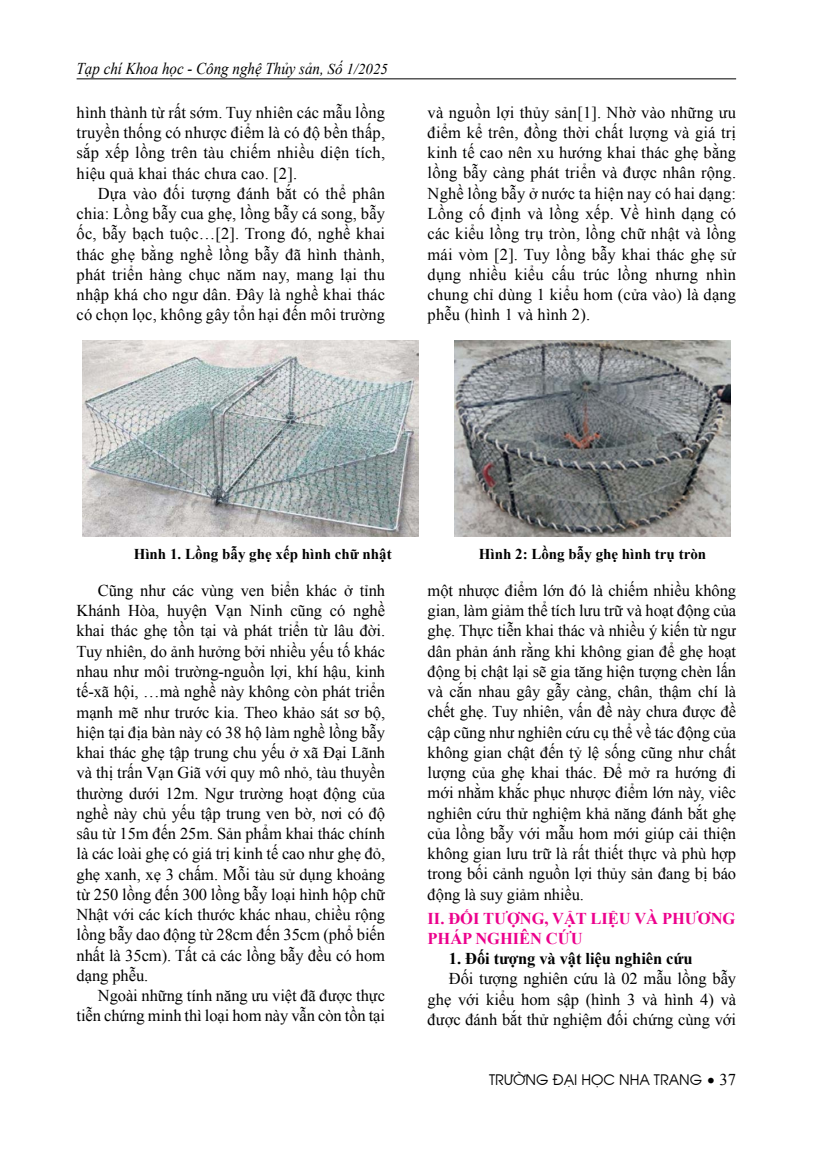
<style>
.page{position:relative;width:817px;height:1157px;background:#fff}
.page>*{position:absolute;margin:0;border:0;box-sizing:border-box;transform-origin:0 0}
.t1{font:16.5px/20.2px "Times New Roman";letter-spacing:-.005em;color:#000;text-align:justify}
.t2{font:700 16.5px/20px "Times New Roman";letter-spacing:-.005em;color:#ec008c}
.t3{font:italic 16.5px "Times New Roman";color:#000;scale:.91 1}
.t4{font:700 16.5px "Times New Roman";letter-spacing:-.005em;color:#000}
.t5{font:700 15px "Times New Roman";color:#000}
.t6{font:14.25px "Avant Garde";color:#000}
.s1{font-size:15px}
.s2{font-family:"Times New Roman";font-size:16.5px}
</style>
<div class="page">
<hr style="left:77px;top:78px;width:659px;height:1px;background:#000">
<img style="left:83px;top:341px;width:335px;height:195px">
<img style="left:455px;top:341px;width:275px;height:195px">
<p class="t3" style="left:77px;top:57px;width:344px">Tạp chí Khoa học - Công nghệ Thủy sản, <span class="s1">Số 1/2025</span></p>
<p class="t1" style="left:77px;top:102px;width:310px">hình thành từ rất sớm. Tuy nhiên các mẫu lồng truyền thống có nhược điểm là có độ bền thấp, sắp xếp lồng trên tàu chiếm nhiều diện tích, hiệu quả khai thác chưa cao. [2].</p>
<p class="t1" style="left:77px;top:183px;width:310px;text-indent:21px">Dựa vào đối tượng đánh bắt có thể phân chia: Lồng bẫy cua ghẹ, lồng bẫy cá song, bẫy ốc, bẫy bạch tuộc…[2]. Trong đó, nghề khai thác ghẹ bằng nghề lồng bẫy đã hình thành, phát triển hàng chục năm nay, mang lại thu nhập khá cho ngư dân. Đây là nghề khai thác có chọn lọc, không gây tổn hại đến môi trường</p>
<p class="t1" style="left:427px;top:102px;width:310px">và nguồn lợi thủy sản[1]. Nhờ vào những ưu điểm kể trên, đồng thời chất lượng và giá trị kinh tế cao nên xu hướng khai thác ghẹ bằng lồng bẫy càng phát triển và được nhân rộng.<br>Nghề lồng bẫy ở nước ta hiện nay có hai dạng:<br>Lồng cố định và lồng xếp. Về hình dạng có các kiểu lồng trụ tròn, lồng chữ nhật và lồng mái vòm [2]. Tuy lồng bẫy khai thác ghẹ sử dụng nhiều kiểu cấu trúc lồng nhưng nhìn chung chỉ dùng 1 kiểu hom (cửa vào) là dạng phễu (hình 1 và hình 2).</p>
<p class="t5" style="left:134px;top:543px;width:259px">Hình 1. Lồng bẫy ghẹ xếp hình chữ nhật</p>
<p class="t5" style="left:479px;top:543px;width:229px">Hình 2: Lồng bẫy ghẹ hình trụ tròn</p>
<p class="t1" style="left:77px;top:580px;width:310px;text-indent:21px">Cũng như các vùng ven biển khác ở tỉnh Khánh Hòa, huyện Vạn Ninh cũng có nghề khai thác ghẹ tồn tại và phát triển từ lâu đời.<br>Tuy nhiên, do ảnh hưởng bởi nhiều yếu tố khác nhau như môi trường-nguồn lợi, khí hậu, kinh tế-xã hội, …mà nghề này không còn phát triển mạnh mẽ như trước kia. Theo khảo sát sơ bộ, hiện tại địa bàn này có 38 hộ làm nghề lồng bẫy khai thác ghẹ tập trung chu yếu ở xã Đại Lãnh và thị trấn Vạn Giã với quy mô nhỏ, tàu thuyền thường dưới 12m. Ngư trường hoạt động của nghề này chủ yếu tập trung ven bờ, nơi có độ sâu từ 15m đến 25m. Sản phẩm khai thác chính là các loài ghẹ có giá trị kinh tế cao như ghẹ đỏ, ghẹ xanh, xẹ 3 chấm. Mỗi tàu sử dụng khoảng từ 250 lồng đến 300 lồng bẫy loại hình hộp chữ Nhật với các kích thước khác nhau, chiều rộng lồng bẫy dao động từ 28cm đến 35cm (phổ biến nhất là 35cm). Tất cả các lồng bẫy đều có hom dạng phễu.</p>
<p class="t1" style="left:77px;top:985px;width:310px;text-align:right">Ngoài những tính năng ưu việt đã được thực tiễn chứng minh thì loại hom này vẫn còn tồn tại</p>
<p class="t1" style="left:427px;top:580px;width:310px">một nhược điểm lớn đó là chiếm nhiều không gian, làm giảm thể tích lưu trữ và hoạt động của ghẹ. Thực tiễn khai thác và nhiều ý kiến từ ngư dân phản ánh rằng khi không gian để ghẹ hoạt động bị chật lại sẽ gia tăng hiện tượng chèn lấn và cắn nhau gây gẫy càng, chân, thậm chí là chết ghẹ. Tuy nhiên, vấn đề này chưa được đề cập cũng như nghiên cứu cụ thể về tác động của không gian chật đến tỷ lệ sống cũng như chất lượng của ghẹ khai thác. Để mở ra hướng đi mới nhằm khắc phục nhược điểm lớn này, viêc nghiên cứu thử nghiệm khả năng đánh bắt ghẹ của lồng bẫy với mẫu hom mới giúp cải thiện không gian lưu trữ là rất thiết thực và phù hợp trong bối cảnh nguồn lợi thủy sản đang bị báo động là suy giảm nhiều.</p>
<p class="t2" style="left:427px;top:908px;width:309px">II. ĐỐI TƯỢNG, VẬT LIỆU VÀ PHƯƠNG<br>PHÁP NGHIÊN CỨU</p>
<p class="t4" style="left:449px;top:947px;width:245px">1. Đối tượng và vật liệu nghiên cứu</p>
<p class="t1" style="left:427px;top:968px;width:310px;text-indent:21px">Đối tượng nghiên cứu là 02 mẫu lồng bẫy ghẹ với kiểu hom sập (hình 3 và hình 4) và được đánh bắt thử nghiệm đối chứng cùng với</p>
<p class="t6" style="left:489px;top:1069px;width:248px">TRƯỜNG ĐẠI HỌC NHA TRANG <span class="s1">•</span> <span class="s2">37</span></p>
</div>
